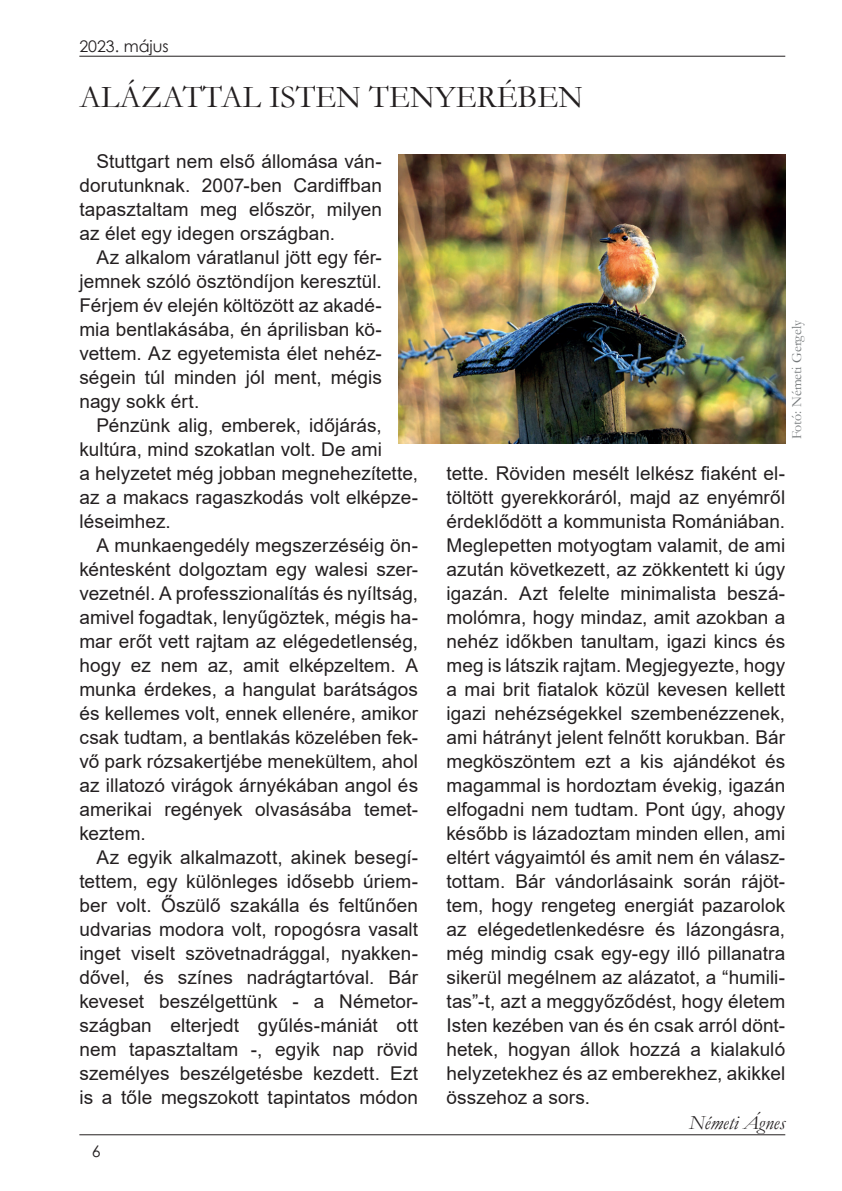
<style>
.page{position:relative;width:842px;height:1191px;background:#fff}
.page>*{position:absolute;margin:0;border:0;box-sizing:border-box;transform-origin:0 0}
.t1{font:32px "Garamond";color:#231f20}
.t2{font:italic 20px "Garamond";color:#231f20}
.t3{font:19px/24px "Arial";letter-spacing:.005em;color:#231f20;text-align:justify}
.t4{font:16px "Century Gothic";color:#231f20}
.t5{font:14px "Garamond";color:#75797b}
</style>
<div class="page">
<hr style="left:79px;top:1134px;width:706px;height:1px;background:#231f20">
<hr style="left:79px;top:56px;width:706px;height:1px;background:#231f20">
<img style="left:399px;top:154px;width:386px;height:289px">
<p class="t4" style="left:79px;top:35px;width:91px">2023. május</p>
<h1 class="t1" style="left:79px;top:75px;width:505px">ALÁZATTAL ISTEN TENYERÉBEN</h1>
<p class="t3" style="left:79px;top:149px;width:304px;text-indent:17px">Stuttgart nem első állomása ván&shy;dorutunknak. 2007-ben Cardiffban tapasztaltam meg először, milyen az élet egy idegen országban.</p>
<p class="t3" style="left:79px;top:245px;width:304px;text-indent:17px">Az alkalom váratlanul jött egy fér&shy;jemnek szóló ösztöndíjon keresztül.<br>Férjem év elején költözött az akadé&shy;mia bentlakásába, én áprilisban kö&shy;vettem. Az egyetemista élet nehéz&shy;ségein túl minden jól ment, mégis nagy sokk ért.</p>
<p class="t3" style="left:79px;top:413px;width:340px;text-align:left;text-indent:17px">Pénzünk alig, emberek, időjárás, kultúra, mind szokatlan volt. De ami<br>a helyzetet még jobban megnehezítette, az a makacs ragaszkodás volt elképze&shy;léseimhez.</p>
<p class="t3" style="left:79px;top:533px;width:340px;text-indent:17px">A munkaengedély megszerzéséig ön&shy;kéntesként dolgoztam egy walesi szer&shy;vezetnél. A professzionalítás és nyíltság, amivel fogadtak, lenyűgöztek, mégis ha&shy;mar erőt vett rajtam az elégedetlenség, hogy ez nem az, amit elképzeltem. A munka érdekes, a hangulat barátságos és kellemes volt, ennek ellenére, amikor csak tudtam, a bentlakás közelében fek&shy;vő park rózsakertjébe menekültem, ahol az illatozó virágok árnyékában angol és amerikai regények olvasásába temet&shy;keztem.</p>
<p class="t3" style="left:79px;top:845px;width:340px;text-indent:17px">Az egyik alkalmazott, akinek besegí&shy;tettem, egy különleges idősebb úriem&shy;ber volt. Őszülő szakálla és feltűnően udvarias modora volt, ropogósra vasalt inget viselt szövetnadrággal, nyakken&shy;dővel, és színes nadrágtartóval. Bár keveset beszélgettünk - a Németor&shy;szágban elterjedt gyűlés-mániát ott nem tapasztaltam -, egyik nap rövid személyes beszélgetésbe kezdett. Ezt is a tőle megszokott tapintatos módon</p>
<p class="t4" style="left:92px;top:1140px;width:10px">6</p>
<p class="t5" style="left:787px;top:439px;width:121px;rotate:-90deg">Fotó: Németi Gergely</p>
<p class="t3" style="left:446px;top:461px;width:340px">tette. Röviden mesélt lelkész fiaként el&shy;töltött gyerekkoráról, majd az enyémről érdeklődött a kommunista Romániában.<br>Meglepetten motyogtam valamit, de ami azután következett, az zökkentett ki úgy igazán. Azt felelte minimalista beszá&shy;molómra, hogy mindaz, amit azokban a nehéz időkben tanultam, igazi kincs és meg is látszik rajtam. Megjegyezte, hogy a mai brit fiatalok közül kevesen kellett igazi nehézségekkel szembenézzenek, ami hátrányt jelent felnőtt korukban. Bár megköszöntem ezt a kis ajándékot és magammal is hordoztam évekig, igazán elfogadni nem tudtam. Pont úgy, ahogy később is lázadoztam minden ellen, ami eltért vágyaimtól és amit nem én válasz&shy;tottam. Bár vándorlásaink során rájöt&shy;tem, hogy rengeteg energiát pazarolok az elégedetlenkedésre és lázongásra, még mindig csak egy-egy illó pillanatra sikerül megélnem az alázatot, a “humili&shy;tas”-t, azt a meggyőződést, hogy életem Isten kezében van és én csak arról dönt&shy;hetek, hogyan állok hozzá a kialakuló helyzetekhez és az emberekhez, akikkel összehoz a sors.</p>
<p class="t2" style="left:689px;top:1108px;width:98px">Németi Ágnes</p>
</div>
